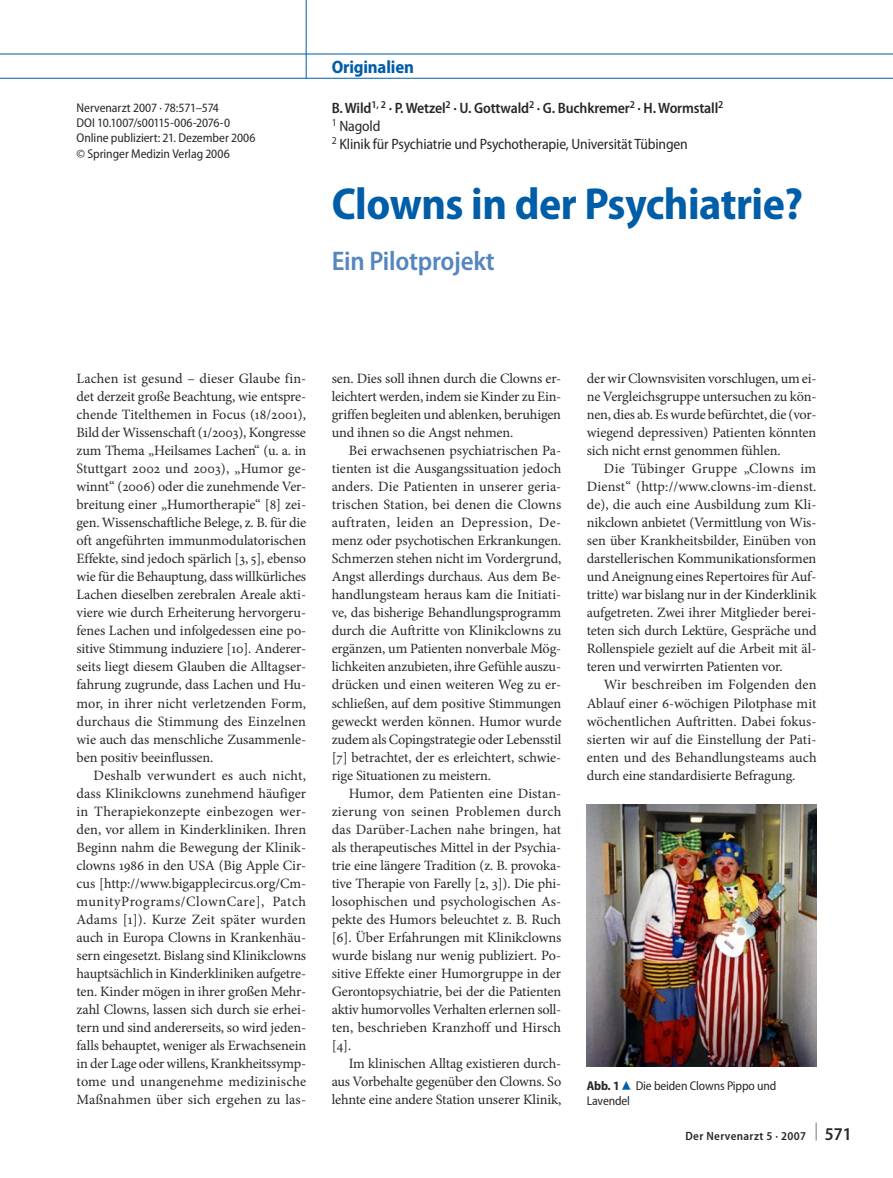
<style>
.page{position:relative;width:893px;height:1178px;background:#fff}
.page>*{position:absolute;margin:0;border:0;box-sizing:border-box;transform-origin:0 0}
._006_titel{font:700 semi-condensed 45px "Myriad Pro";letter-spacing:-.01em;color:#005da8}
._007_untertitel{font:600 semi-condensed 27px "Myriad Pro";letter-spacing:-.01em;color:#5586c0}
._001_rubrik{font:700 semi-condensed 18px "Myriad Pro";letter-spacing:-.01em;color:#005da8}
.t1{font:600 semi-condensed 18px "Myriad Pro";color:#282828}
._005_adresse{font:semi-condensed 15px "Myriad Pro";letter-spacing:-.01em;color:#282828}
._004_autorenzeile{font:600 semi-condensed 15px "Myriad Pro";letter-spacing:-.01em;color:#282828}
._010_fliesstext_mit{font:14.25px/18px "Minion Pro";letter-spacing:-.01em;color:#282828;text-align:justify}
._010_fliesstext_ohne{font:14.25px/18px "Minion Pro";letter-spacing:-.01em;color:#282828;text-align:justify}
._002_quelle_doi{font:semi-condensed 12.75px "Myriad Pro";letter-spacing:-.005em;color:#282828}
._024_abb_legende{font:semi-condensed 12.75px/15px "Myriad Pro";letter-spacing:-.01em;color:#282828}
.t2{font:600 semi-condensed 12px "Myriad Pro";letter-spacing:.03em;color:#282828}
.s1{font-weight:700}
.s2{font-family:"S Buttons";font-stretch:normal;font-size:14.25px;color:#005da8}
</style>
<div class="page">
<img style="left:587px;top:804px;width:229px;height:262px">
<hr style="left:0;top:54px;width:893px;height:1px;background:#005da8">
<hr style="left:0;top:78px;width:893px;height:1px;background:#005da8">
<hr style="left:306px;top:0;width:1px;height:79px;background:#005da8">
<p class="_002_quelle_doi" style="left:77px;top:101px;width:144px">Nervenarzt 2007 · 78:571–574</p>
<p class="_002_quelle_doi" style="left:77px;top:116px;width:155px">DOI 10.1007/s00115-006-2076-0</p>
<p class="_002_quelle_doi" style="left:77px;top:131px;width:180px">Online publiziert: 21. Dezember 2006</p>
<p class="_002_quelle_doi" style="left:77px;top:146px;width:155px">© Springer Medizin Verlag 2006</p>
<p class="_001_rubrik" style="left:332px;top:57px;width:84px">Originalien</p>
<p class="_004_autorenzeile" style="left:332px;top:100px;width:393px">B. Wild<sup>1,</sup> <sup>2</sup> · P. Wetzel<sup>2</sup> · U. Gottwald<sup>2</sup> · G. Buchkremer<sup>2</sup> · H. Wormstall<sup>2</sup></p>
<p class="_005_adresse" style="left:332px;top:118px;width:50px"><sup>1</sup> Nagold</p>
<p class="_005_adresse" style="left:332px;top:136px;width:358px"><sup>2</sup> Klinik für Psychiatrie und Psychotherapie, Universität Tübingen</p>
<p class="_006_titel" style="left:332px;top:178px;width:473px">Clowns in der Psychiatrie?</p>
<p class="_007_untertitel" style="left:332px;top:246px;width:165px">Ein Pilotprojekt</p>
<p class="_010_fliesstext_ohne" style="left:77px;top:370px;width:231px">Lachen ist gesund – dieser Glaube fin&shy;det derzeit große Beachtung, wie entspre&shy;chende Titelthemen in Focus (18/2001), Bild der Wissenschaft (1/2003), Kongresse zum Thema „Heilsames Lachen“ (u. a. in Stuttgart 2002 und 2003), „Humor ge&shy;winnt“ (2006) oder die zunehmende Ver&shy;breitung einer „Humortherapie“ [8] zei&shy;gen. Wissenschaftliche Belege, z. B. für die oft angeführten immunmodulatorischen Effekte, sind jedoch spärlich [3, 5], ebenso wie für die Behauptung, dass willkürliches Lachen dieselben zerebralen Areale akti&shy;viere wie durch Erheiterung hervorgeru&shy;fenes Lachen und infolgedessen eine po&shy;sitive Stimmung induziere [10]. Anderer&shy;seits liegt diesem Glauben die Alltagser&shy;fahrung zugrunde, dass Lachen und Hu&shy;mor, in ihrer nicht verletzenden Form, durchaus die Stimmung des Einzelnen wie auch das menschliche Zusammenle&shy;ben positiv beeinflussen.</p>
<p class="_010_fliesstext_mit" style="left:77px;top:766px;width:231px;text-indent:17px">Deshalb verwundert es auch nicht, dass Klinikclowns zunehmend häufiger in Therapiekonzepte einbezogen wer&shy;den, vor allem in Kinderkliniken. Ihren Beginn nahm die Bewegung der Klinik&shy;clowns 1986 in den USA (Big Apple Cir&shy;cus [http://www.bigapplecircus.org/Cm&shy;munityPrograms/ClownCare], Patch Adams [1]). Kurze Zeit später wurden auch in Europa Clowns in Krankenhäu&shy;sern eingesetzt. Bislang sind Klinikclowns hauptsächlich in Kinderkliniken aufgetre&shy;ten. Kinder mögen in ihrer großen Mehr&shy;zahl Clowns, lassen sich durch sie erhei&shy;tern und sind andererseits, so wird jeden&shy;falls behauptet, weniger als Erwachsenein in der Lage oder willens, Krankheitssymp&shy;tome und unangenehme medizinische Maßnahmen über sich ergehen zu las-</p>
<p class="_010_fliesstext_mit" style="left:332px;top:370px;width:231px">sen. Dies soll ihnen durch die Clowns er&shy;leichtert werden, indem sie Kinder zu Ein&shy;griffen begleiten und ablenken, beruhigen und ihnen so die Angst nehmen.</p>
<p class="_010_fliesstext_mit" style="left:332px;top:442px;width:231px;text-indent:17px">Bei erwachsenen psychiatrischen Pa&shy;tienten ist die Ausgangssituation jedoch anders. Die Patienten in unserer geria&shy;trischen Station, bei denen die Clowns auftraten, leiden an Depression, De&shy;menz oder psychotischen Erkrankungen.<br>Schmerzen stehen nicht im Vordergrund, Angst allerdings durchaus. Aus dem Be&shy;handlungsteam heraus kam die Initiati&shy;ve, das bisherige Behandlungsprogramm durch die Auftritte von Klinikclowns zu ergänzen, um Patienten nonverbale Mög&shy;lichkeiten anzubieten, ihre Gefühle auszu&shy;drücken und einen weiteren Weg zu er&shy;schließen, auf dem positive Stimmungen geweckt werden können. Humor wurde zudem als Copingstrategie oder Lebensstil [7] betrachtet, der es erleichtert, schwie&shy;rige Situationen zu meistern.</p>
<p class="_010_fliesstext_mit" style="left:332px;top:784px;width:231px;text-indent:17px">Humor, dem Patienten eine Distan&shy;zierung von seinen Problemen durch das Darüber-Lachen nahe bringen, hat als therapeutisches Mittel in der Psychia&shy;trie eine längere Tradition (z. B. provoka&shy;tive Therapie von Farelly [2, 3]). Die phi&shy;losophischen und psychologischen As&shy;pekte des Humors beleuchtet z. B. Ruch [6]. Über Erfahrungen mit Klinikclowns wurde bislang nur wenig publiziert. Po&shy;sitive Effekte einer Humorgruppe in der Gerontopsychiatrie, bei der die Patienten aktiv humorvolles Verhalten erlernen soll&shy;ten, beschrieben Kranzhoff und Hirsch [4].</p>
<p class="_010_fliesstext_mit" style="left:332px;top:1054px;width:231px;text-indent:17px">Im klinischen Alltag existieren durch&shy;aus Vorbehalte gegenüber den Clowns. So lehnte eine andere Station unserer Klinik,</p>
<p class="_010_fliesstext_mit" style="left:587px;top:370px;width:231px">der wir Clownsvisiten vorschlugen, um ei&shy;ne Vergleichsgruppe untersuchen zu kön&shy;nen, dies ab. Es wurde befürchtet, die (vor&shy;wiegend depressiven) Patienten könnten sich nicht ernst genommen fühlen.</p>
<p class="_010_fliesstext_mit" style="left:587px;top:460px;width:231px;text-indent:17px">Die Tübinger Gruppe „Clowns im Dienst“ (http://www.clowns-im-dienst. de), die auch eine Ausbildung zum Kli&shy;nikclown anbietet (Vermittlung von Wis&shy;sen über Krankheitsbilder, Einüben von darstellerischen Kommunikationsformen und Aneignung eines Repertoires für Auf&shy;tritte) war bislang nur in der Kinderklinik aufgetreten. Zwei ihrer Mitglieder berei&shy;teten sich durch Lektüre, Gespräche und Rollenspiele gezielt auf die Arbeit mit äl&shy;teren und verwirrten Patienten vor.</p>
<p class="_010_fliesstext_mit" style="left:587px;top:676px;width:231px;text-indent:17px">Wir beschreiben im Folgenden den Ablauf einer 6-wöchigen Pilotphase mit wöchentlichen Auftritten. Dabei fokus&shy;sierten wir auf die Einstellung der Pati&shy;enten und des Behandlungsteams auch durch eine standardisierte Befragung.</p>
<p class="_024_abb_legende" style="left:587px;top:1078px;width:191px"><span class="s1">Abb. 1</span><span class="s2">8</span> Die beiden Clowns Pippo und<br>Lavendel</p>
<p class="t2" style="left:685px;top:1129px;width:133px">Der Nervenarzt 5 · 2007 <sup>|</sup></p>
<p class="t1" style="left:825px;top:1123px;width:28px">571</p>
</div>
